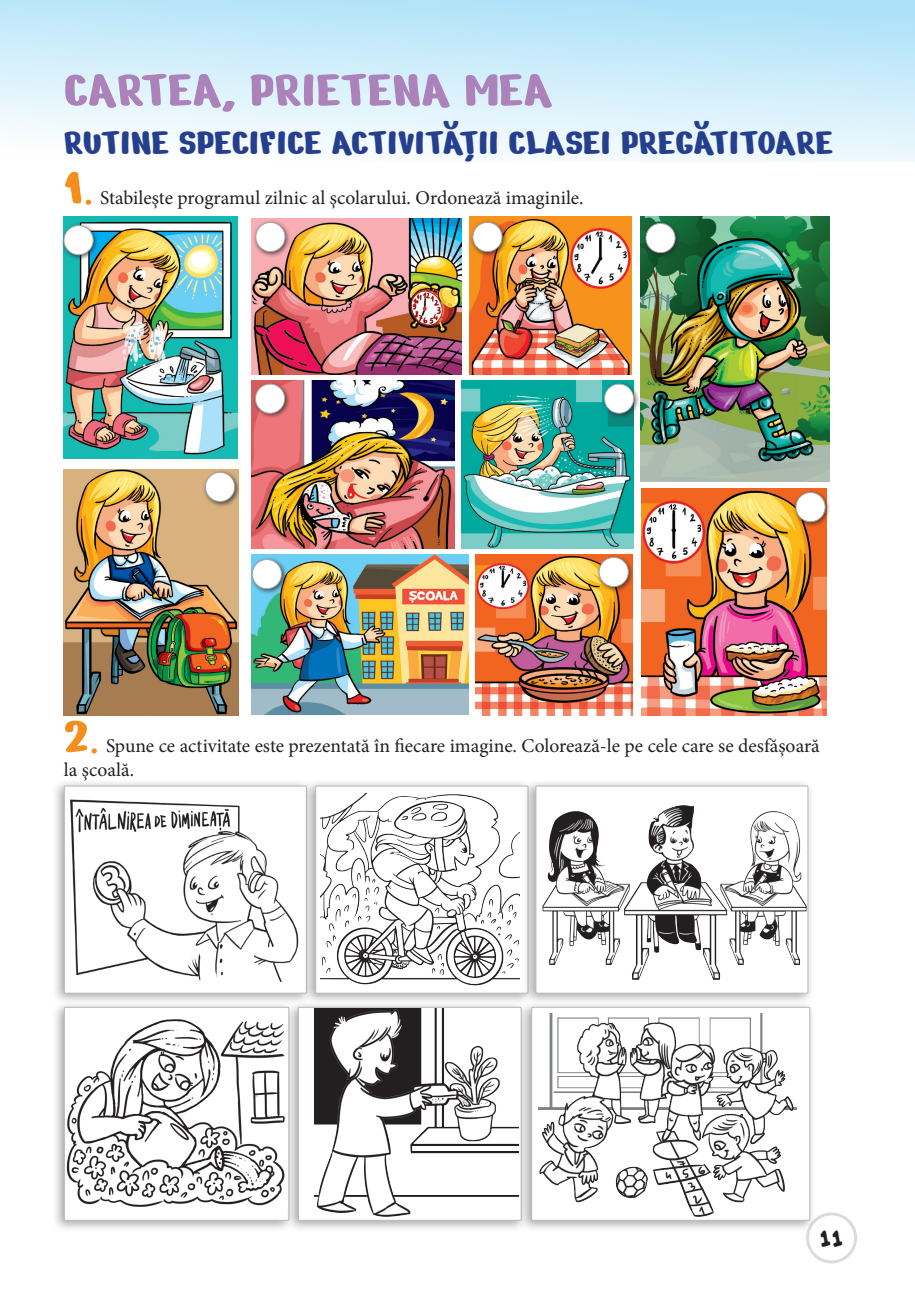
<style>
.page{position:relative;width:915px;height:1306px;background:#fff}
.page>*{position:absolute;margin:0;border:0;box-sizing:border-box;transform-origin:0 0}
.t1{font:54px "Nerko One";color:#ac82ba}
.t2{font:54px "Nerko One";color:#f68e1e}
.t3{font:39px "Nerko One";letter-spacing:-.005em;color:#253f8e}
.t4{font:30px "Rumpelstiltskin";color:#231f20}
.t5{font:19.5px/23.4px "Minion Pro";color:#231f20}
.s1{font-family:"Lettersfor Learners";font-size:45px}
</style>
<div class="page">
<div style="left:805px;top:1212px;width:51px;height:51px;border:3px solid #dadbdd;border-radius:50%"></div>
<div style="left:51px;top:779px;width:262px;height:226px;background:#231f20;opacity:.39"></div>
<div style="left:64px;top:786px;width:242px;height:207px;background:#fff"></div>
<div style="left:64px;top:785px;width:243px;height:208px;border:1px solid #babbbe"></div>
<div style="left:51px;top:1000px;width:244px;height:232px;background:#231f20;opacity:.39"></div>
<div style="left:64px;top:1007px;width:225px;height:213px;background:#fff"></div>
<div style="left:64px;top:1006px;width:225px;height:214px;border:1px solid #babbbe"></div>
<div style="left:302px;top:779px;width:232px;height:226px;background:#231f20;opacity:.39"></div>
<div style="left:315px;top:786px;width:213px;height:207px;background:#fff"></div>
<div style="left:315px;top:785px;width:213px;height:208px;border:1px solid #babbbe"></div>
<div style="left:285px;top:1000px;width:242px;height:232px;background:#231f20;opacity:.39"></div>
<div style="left:298px;top:1007px;width:223px;height:213px;background:#fff"></div>
<div style="left:523px;top:779px;width:291px;height:226px;background:#231f20;opacity:.39"></div>
<div style="left:535px;top:786px;width:272px;height:207px;background:#fff"></div>
<div style="left:535px;top:785px;width:273px;height:208px;border:1px solid #babbbe"></div>
<div style="left:518px;top:1000px;width:297px;height:232px;background:#231f20;opacity:.39"></div>
<div style="left:531px;top:1007px;width:278px;height:213px;background:#fff"></div>
<div style="left:531px;top:1006px;width:279px;height:214px;border:1px solid #babbbe"></div>
<svg style="left:85px;top:199px;width:6px;height:6px"></svg>
<svg style="left:91px;top:748px;width:6px;height:6px"></svg>
<div style="left:0;top:0;width:914px;height:162px;background:linear-gradient(to bottom,#b1e2f9,#f8fcfe)"></div>
<img style="left:538px;top:1013px;width:258px;height:207px">
<img style="left:461px;top:380px;width:172px;height:168px">
<img style="left:320px;top:793px;width:199px;height:199px">
<img style="left:314px;top:1008px;width:204px;height:209px">
<img style="left:542px;top:802px;width:266px;height:178px">
<img style="left:71px;top:799px;width:228px;height:182px">
<img style="left:469px;top:217px;width:162px;height:157px">
<img style="left:64px;top:469px;width:175px;height:246px">
<img style="left:641px;top:488px;width:185px;height:227px">
<img style="left:475px;top:554px;width:156px;height:161px">
<img style="left:251px;top:554px;width:217px;height:160px">
<img style="left:640px;top:217px;width:189px;height:264px">
<img style="left:251px;top:218px;width:210px;height:156px">
<img style="left:64px;top:217px;width:174px;height:241px">
<img style="left:251px;top:380px;width:203px;height:168px">
<img style="left:66px;top:1018px;width:221px;height:188px">
<div style="left:61px;top:222px;width:38px;height:39px;background:#231f20;opacity:.75"></div>
<div style="left:64px;top:225px;width:29px;height:30px;background:#fff;border-radius:50%"></div>
<div style="left:64px;top:225px;width:29px;height:30px;border:1px solid #a4a5a9;border-radius:50%"></div>
<div style="left:252px;top:219px;width:39px;height:38px;background:#231f20;opacity:.75"></div>
<div style="left:256px;top:222px;width:29px;height:29px;background:#fff;border-radius:50%"></div>
<div style="left:255px;top:222px;width:30px;height:30px;border:1px solid #a4a5a9;border-radius:50%"></div>
<div style="left:469px;top:219px;width:38px;height:38px;background:#231f20;opacity:.75"></div>
<div style="left:472px;top:222px;width:30px;height:29px;background:#fff;border-radius:50%"></div>
<div style="left:472px;top:222px;width:30px;height:30px;border:1px solid #a4a5a9;border-radius:50%"></div>
<div style="left:642px;top:220px;width:38px;height:38px;background:#231f20;opacity:.75"></div>
<div style="left:645px;top:223px;width:30px;height:30px;background:#fff;border-radius:50%"></div>
<div style="left:645px;top:223px;width:30px;height:30px;border:1px solid #a4a5a9;border-radius:50%"></div>
<div style="left:601px;top:381px;width:38px;height:38px;background:#231f20;opacity:.75"></div>
<div style="left:604px;top:384px;width:29px;height:29px;background:#fff;border-radius:50%"></div>
<div style="left:604px;top:384px;width:29px;height:29px;border:1px solid #a4a5a9;border-radius:50%"></div>
<div style="left:252px;top:381px;width:38px;height:38px;background:#231f20;opacity:.75"></div>
<div style="left:255px;top:384px;width:29px;height:29px;background:#fff;border-radius:50%"></div>
<div style="left:255px;top:384px;width:30px;height:29px;border:1px solid #a4a5a9;border-radius:50%"></div>
<div style="left:202px;top:469px;width:38px;height:38px;background:#231f20;opacity:.75"></div>
<div style="left:205px;top:472px;width:29px;height:29px;background:#fff;border-radius:50%"></div>
<div style="left:205px;top:472px;width:30px;height:29px;border:1px solid #a4a5a9;border-radius:50%"></div>
<div style="left:249px;top:556px;width:38px;height:38px;background:#231f20;opacity:.75"></div>
<div style="left:252px;top:559px;width:29px;height:29px;background:#fff;border-radius:50%"></div>
<div style="left:252px;top:559px;width:29px;height:30px;border:1px solid #a4a5a9;border-radius:50%"></div>
<div style="left:595px;top:554px;width:39px;height:38px;background:#231f20;opacity:.75"></div>
<div style="left:599px;top:557px;width:29px;height:29px;background:#fff;border-radius:50%"></div>
<div style="left:598px;top:557px;width:30px;height:29px;border:1px solid #a4a5a9;border-radius:50%"></div>
<div style="left:792px;top:489px;width:38px;height:38px;background:#231f20;opacity:.75"></div>
<div style="left:795px;top:492px;width:29px;height:29px;background:#fff;border-radius:50%"></div>
<div style="left:795px;top:492px;width:30px;height:30px;border:1px solid #a4a5a9;border-radius:50%"></div>
<h1 class="t1" style="left:64px;top:55px;width:490px">CARTEA, PRIETENA MEA</h1>
<h2 class="t3" style="left:64px;top:117px;width:770px">RUTINE SPECIFICE ACTIVITĂŢII CLASEI PREGĂTITOARE</h2>
<h1 class="t2" style="left:64px;top:153px;width:28px">1<span class="s1">.</span></h1>
<p class="t5" style="left:100px;top:186px;width:484px">Stabileşte programul zilnic al şcolarului. Ordonează imaginile.</p>
<h1 class="t2" style="left:64px;top:701px;width:33px">2<span class="s1">.</span></h1>
<p class="t5" style="left:64px;top:734px;width:757px;text-indent:42px">Spune ce activitate este prezentată în fiecare imagine. Colorează-le pe cele care se desfăşoară la şcoală.</p>
<h3 class="t4" style="left:819px;top:1216px;width:25px">11</h3>
</div>
